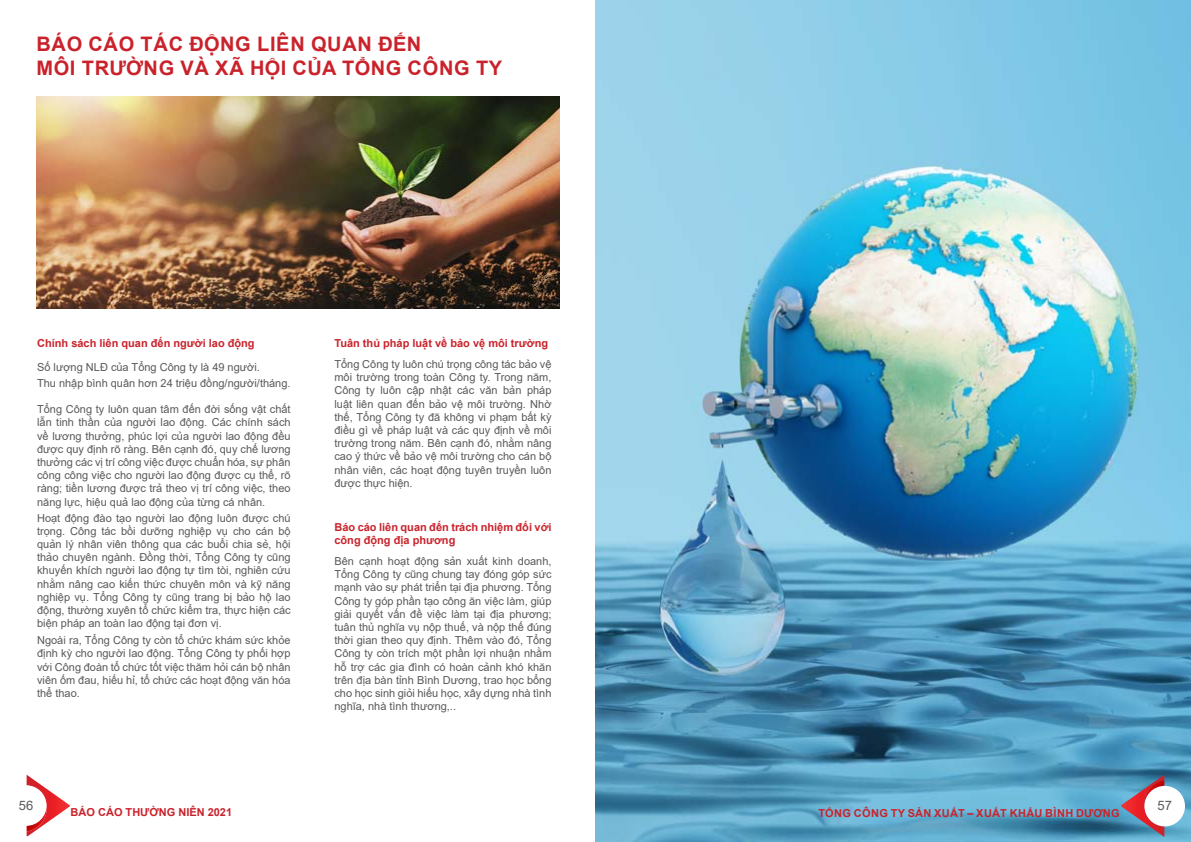
<style>
.page{position:relative;width:1191px;height:842px;background:#fff}
.page>*{position:absolute;margin:0;border:0;box-sizing:border-box;transform-origin:0 0}
.t1{font:700 20px/24px "Arial";letter-spacing:.035em;color:#ca222b}
.t2{font:13px "Arial";color:#58595b}
.t3{font:11px/13.2px "Arial";color:#58595b;text-align:justify}
.t4{font:700 11px/13.2px "Arial";color:#ca222b}
.t5{font:700 11px "Arial";letter-spacing:.02em;color:#ca222b}
</style>
<div class="page">
<img style="left:595px;top:0;width:596px;height:842px">
<svg style="left:27px;top:775px;width:43px;height:61px"></svg>
<img style="left:27px;top:785px;width:20px;height:46px">
<div style="left:6px;top:785px;width:41px;height:41px;background:#fff;border-radius:50%"></div>
<svg style="left:1121px;top:775px;width:43px;height:62px;background:#767590"></svg>
<img style="left:1144px;top:780px;width:20px;height:46px">
<div style="left:1144px;top:786px;width:41px;height:40px;background:#fff;border-radius:50%"></div>
<img style="left:36px;top:96px;width:523px;height:212px">
<h1 class="t1" style="left:36px;top:32px;width:467px">BÁO CÁO TÁC ĐỘNG LIÊN QUAN ĐẾN<br>MÔI TRƯỜNG VÀ XÃ HỘI CỦA TỔNG CÔNG TY</h1>
<p class="t4" style="left:37px;top:336px;width:219px">Chính sách liên quan đến người lao động</p>
<p class="t3" style="left:37px;top:359px;width:255px;line-height:16px">Số lượng NLĐ của Tổng Công ty là 49 người.<br>Thu nhập bình quân hơn 24 triệu đồng/người/tháng.</p>
<p class="t3" style="left:37px;top:403px;width:255px">Tổng Công ty luôn quan tâm đến đời sống vật chất lẫn tinh thần của người lao động. Các chính sách về lương thưởng, phúc lợi của người lao động đều được quy định rõ ràng. Bên cạnh đó, quy chế lương thưởng các vị trí công việc được chuẩn hóa, sự phân công công việc cho người lao động được cụ thể, rõ ràng; tiền lương được trả theo vị trí công việc, theo năng lực, hiệu quả lao động của từng cá nhân.</p>
<p class="t3" style="left:37px;top:511px;width:255px">Hoạt động đào tạo người lao động luôn được chú trọng. Công tác bồi dưỡng nghiệp vụ cho cán bộ quản lý nhân viên thông qua các buổi chia sẻ, hội thảo chuyên ngành. Đồng thời, Tổng Công ty cũng khuyến khích người lao động tự tìm tòi, nghiên cứu nhằm nâng cao kiến thức chuyên môn và kỹ năng nghiệp vụ. Tổng Công ty cũng trang bị bảo hộ lao động, thường xuyên tổ chức kiểm tra, thực hiện các biện pháp an toàn lao động tại đơn vị.</p>
<p class="t3" style="left:37px;top:634px;width:255px">Ngoài ra, Tổng Công ty còn tổ chức khám sức khỏe định kỳ cho người lao động. Tổng Công ty phối hợp với Công đoàn tổ chức tốt việc thăm hỏi cán bộ nhân viên ốm đau, hiếu hỉ, tổ chức các hoạt động văn hóa thể thao.</p>
<p class="t4" style="left:334px;top:336px;width:215px">Tuân thủ pháp luật về bảo vệ môi trường</p>
<p class="t3" style="left:334px;top:357px;width:219px">Tổng Công ty luôn chú trọng công tác bảo vệ môi trường trong toàn Công ty. Trong năm, Công ty luôn cập nhật các văn bản pháp luật liên quan đến bảo vệ môi trường. Nhờ thế, Tổng Công ty đã không vi phạm bất kỳ điều gì về pháp luật và các quy định về môi trường trong năm. Bên cạnh đó, nhằm nâng cao ý thức về bảo vệ môi trường cho cán bộ nhân viên, các hoạt động tuyên truyền luôn được thực hiện.</p>
<p class="t4" style="left:334px;top:520px;width:219px">Báo cáo liên quan đến trách nhiệm đối với công động địa phương</p>
<p class="t3" style="left:334px;top:554px;width:219px">Bên cạnh hoạt động sản xuất kinh doanh, Tổng Công ty cũng chung tay đóng góp sức mạnh vào sự phát triển tại địa phương. Tổng Công ty góp phần tạo công ăn việc làm, giúp giải quyết vấn đề việc làm tại địa phương; tuân thủ nghĩa vụ nộp thuế, và nộp thế đúng thời gian theo quy định. Thêm vào đó, Tổng Công ty còn trích một phần lợi nhuận nhằm hỗ trợ các gia đình có hoàn cảnh khó khăn trên địa bàn tỉnh Bình Dương, trao học bổng cho học sinh giỏi hiếu học, xây dựng nhà tình nghĩa, nhà tình thương,..</p>
<p class="t2" style="left:19px;top:796px;width:16px">56</p>
<p class="t2" style="left:1157px;top:796px;width:16px">57</p>
<p class="t4" style="left:71px;top:806px;width:163px">BÁO CÁO THƯỜNG NIÊN 2021</p>
<p class="t5" style="left:818px;top:805px;width:303px">TỔNG CÔNG TY SẢN XUẤT – XUẤT KHẨU BÌNH DƯƠNG</p>
</div>
